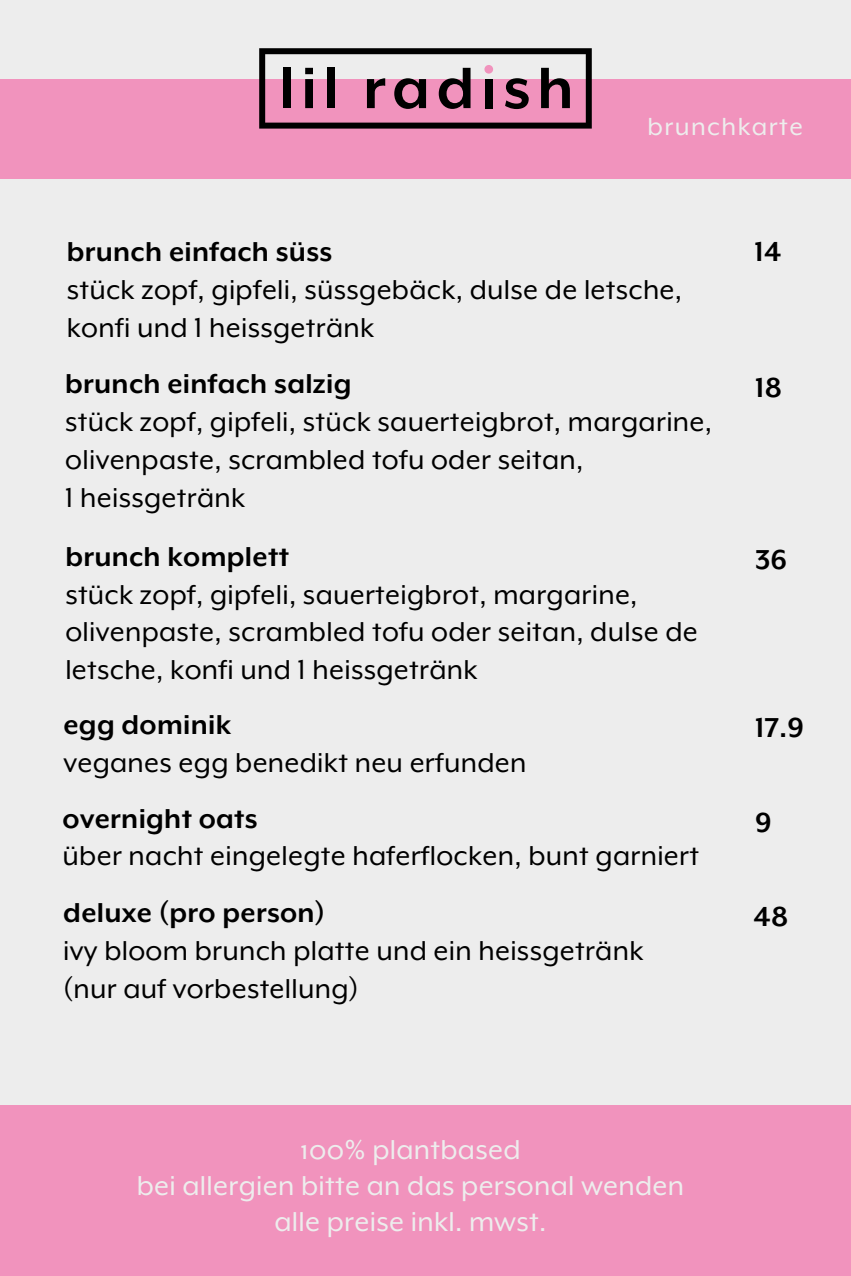
<style>
.page{position:relative;width:851px;height:1276px;background:#fff}
.page>*{position:absolute;margin:0;border:0;box-sizing:border-box;transform-origin:0 0}
.t1{font:31.5px/37.8px "Mr Eaves XL Mod OT";letter-spacing:.01em;color:#000}
.t2{font:700 31.5px "Mr Eaves XL Mod OT";letter-spacing:.01em;color:#000}
.t3{font:31.5px/36px "Mr Eaves XL Mod OT";letter-spacing:.01em;color:#ededed;text-align:center}
.t4{font:28.5px "Mr Eaves XL Mod OT";letter-spacing:.05em;color:#ededed}
</style>
<div class="page">
<div style="left:0;top:0;width:850px;height:1276px;background:#ededed"></div>
<div style="left:0;top:79px;width:850px;height:100px;background:#f193bd"></div>
<svg style="left:259px;top:48px;width:332px;height:81px"></svg>
<div style="left:0;top:1106px;width:850px;height:170px;background:#f193bd"></div>
<p class="t4" style="left:647px;top:112px;width:157px">brunchkarte</p>
<p class="t2" style="left:67px;top:236px;width:267px">brunch einfach süss</p>
<p class="t1" style="left:67px;top:271px;width:616px">stück zopf, gipfeli, süssgebäck, dulse de letsche, konfi und 1 heissgetränk</p>
<p class="t2" style="left:65px;top:368px;width:288px">brunch einfach salzig</p>
<p class="t1" style="left:65px;top:402px;width:648px">stück zopf, gipfeli, stück sauerteigbrot, margarine, olivenpaste, scrambled tofu oder seitan,<br>1 heissgetränk</p>
<p class="t2" style="left:65px;top:540px;width:225px">brunch komplett</p>
<p class="t1" style="left:65px;top:575px;width:634px">stück zopf, gipfeli, sauerteigbrot, margarine, olivenpaste, scrambled tofu oder seitan, dulse de letsche, konfi und 1 heissgetränk</p>
<p class="t2" style="left:63px;top:708px;width:169px">egg dominik</p>
<p class="t1" style="left:63px;top:743px;width:464px">veganes egg benedikt neu erfunden</p>
<p class="t2" style="left:63px;top:802px;width:196px">overnight oats</p>
<p class="t1" style="left:63px;top:837px;width:638px">über nacht eingelegte haferflocken, bunt garniert</p>
<p class="t2" style="left:63px;top:897px;width:263px">deluxe (pro person)</p>
<p class="t1" style="left:63px;top:931px;width:581px">ivy bloom brunch platte und ein heissgetränk (nur auf vorbestellung)</p>
<p class="t2" style="left:754px;top:236px;width:29px">14</p>
<p class="t2" style="left:754px;top:371px;width:28px">18</p>
<p class="t2" style="left:754px;top:544px;width:34px">36</p>
<p class="t2" style="left:754px;top:712px;width:50px">17.9</p>
<p class="t2" style="left:754px;top:806px;width:18px">9</p>
<p class="t2" style="left:753px;top:901px;width:36px">48</p>
<p class="t3" style="left:137px;top:1131px;width:549px">100% plantbased<br>bei allergien bitte an das personal wenden alle preise inkl. mwst.</p>
</div>
